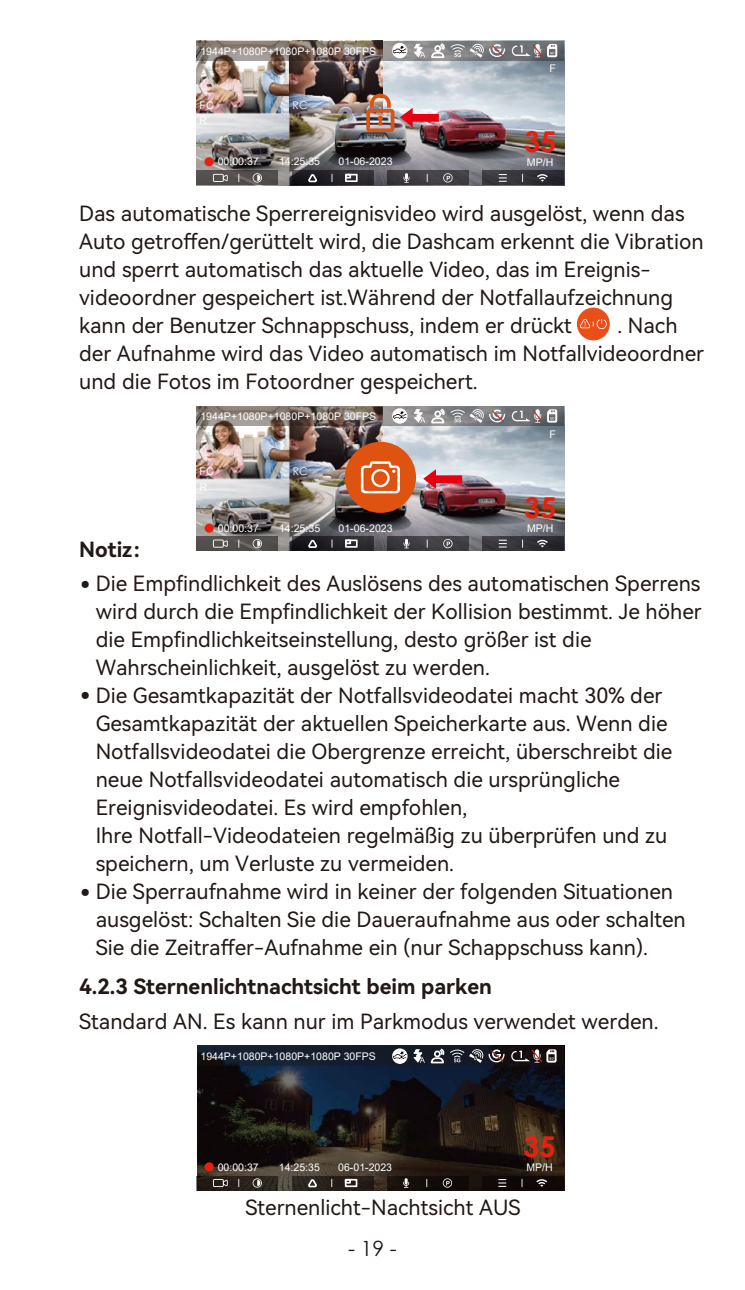
<style>
.page{position:relative;width:745px;height:1290px;background:#fff}
.page>*{position:absolute;margin:0;border:0;box-sizing:border-box;transform-origin:0 0}
.t1{font:700 28.7px "Century Gothic";color:#e72110}
.t2{font:21px/28px "Harmony OS Sans SC";color:#221815}
.t3{font:21px "Harmony OS Sans SC Bold";color:#221815}
.t4{font:21px "Century Gothic";color:#221815}
.t5{font:10.5px/15.4px "Arial";color:#fff}
.t6{font:10.5px "Century Gothic";color:#fff}
.s1{font-family:"Harmony OS Sans SC Black"}
</style>
<div class="page">
<img style="left:196px;top:60px;width:367px;height:125px">
<img style="left:289px;top:60px;width:93px;height:53px">
<div style="left:204px;top:157px;width:9px;height:9px;background:#e72110;border-radius:50%"></div>
<svg style="left:292px;top:171px;width:81px;height:14px"></svg>
<div style="left:345px;top:174px;width:12px;height:8px;border:2px solid #fff"></div>
<svg style="left:345px;top:174px;width:6px;height:4px"></svg>
<svg style="left:306px;top:172px;width:11px;height:11px"></svg>
<svg style="left:196px;top:171px;width:82px;height:14px"></svg>
<svg style="left:252px;top:173px;width:10px;height:10px"></svg>
<svg style="left:257px;top:175px;width:3px;height:6px"></svg>
<div style="left:213px;top:174px;width:10px;height:8px;background:#54504e;border-radius:2px"></div>
<svg style="left:223px;top:175px;width:4px;height:6px"></svg>
<svg style="left:387px;top:171px;width:81px;height:14px"></svg>
<svg style="left:403px;top:173px;width:6px;height:10px"></svg>
<svg style="left:443px;top:173px;width:9px;height:10px"></svg>
<svg style="left:446px;top:176px;width:4px;height:4px"></svg>
<svg style="left:482px;top:171px;width:81px;height:14px"></svg>
<svg style="left:498px;top:174px;width:8px;height:8px"></svg>
<svg style="left:536px;top:173px;width:11px;height:9px"></svg>
<svg style="left:196px;top:41px;width:367px;height:19px;background:#7c726c"></svg>
<svg style="left:392px;top:43px;width:15px;height:15px"></svg>
<svg style="left:414px;top:42px;width:90px;height:17px;background:#9e9d9e"></svg>
<svg style="left:511px;top:44px;width:46px;height:13px"></svg>
<img style="left:366px;top:94px;width:72px;height:38px">
<img style="left:196px;top:426px;width:367px;height:125px">
<div style="left:204px;top:523px;width:9px;height:10px;background:#e72110;border-radius:50%"></div>
<svg style="left:292px;top:536px;width:81px;height:15px"></svg>
<div style="left:345px;top:539px;width:12px;height:9px;border:2px solid #fff"></div>
<svg style="left:345px;top:539px;width:6px;height:5px"></svg>
<svg style="left:306px;top:538px;width:11px;height:11px"></svg>
<svg style="left:196px;top:536px;width:82px;height:15px"></svg>
<svg style="left:252px;top:539px;width:10px;height:9px"></svg>
<svg style="left:257px;top:540px;width:3px;height:7px"></svg>
<svg style="left:213px;top:539px;width:10px;height:9px"></svg>
<svg style="left:223px;top:540px;width:4px;height:7px"></svg>
<svg style="left:387px;top:536px;width:81px;height:15px"></svg>
<svg style="left:403px;top:539px;width:6px;height:9px"></svg>
<svg style="left:443px;top:539px;width:9px;height:9px"></svg>
<svg style="left:446px;top:542px;width:4px;height:4px"></svg>
<svg style="left:482px;top:536px;width:81px;height:15px"></svg>
<svg style="left:498px;top:540px;width:8px;height:7px"></svg>
<svg style="left:536px;top:539px;width:11px;height:8px"></svg>
<div style="left:344px;top:442px;width:72px;height:71px;background:#dd530f;border-radius:50%"></div>
<svg style="left:360px;top:461px;width:39px;height:32px"></svg>
<svg style="left:196px;top:406px;width:367px;height:20px;background:#7b716c"></svg>
<svg style="left:392px;top:408px;width:15px;height:16px"></svg>
<svg style="left:414px;top:406px;width:90px;height:18px;background:#9d9b9d"></svg>
<svg style="left:511px;top:409px;width:46px;height:14px"></svg>
<svg style="left:423px;top:469px;width:39px;height:20px"></svg>
<div style="left:576px;top:308px;width:33px;height:32px;background:#ea4f19;border-radius:50%"></div>
<svg style="left:580px;top:319px;width:27px;height:10px"></svg>
<img style="left:197px;top:1046px;width:367px;height:145px">
<div style="left:204px;top:1162px;width:9px;height:9px;background:#e72110;border-radius:50%"></div>
<svg style="left:291px;top:1176px;width:82px;height:14px"></svg>
<div style="left:344px;top:1179px;width:13px;height:8px;border:2px solid #fff"></div>
<svg style="left:344px;top:1179px;width:6px;height:4px"></svg>
<svg style="left:306px;top:1177px;width:11px;height:11px"></svg>
<svg style="left:196px;top:1176px;width:82px;height:14px"></svg>
<svg style="left:252px;top:1178px;width:10px;height:9px"></svg>
<svg style="left:257px;top:1180px;width:3px;height:6px"></svg>
<div style="left:213px;top:1179px;width:10px;height:8px;background:#241c16;border-radius:2px"></div>
<svg style="left:223px;top:1180px;width:4px;height:6px"></svg>
<div style="left:386px;top:1176px;width:82px;height:14px;background:#140d09"></div>
<svg style="left:403px;top:1178px;width:6px;height:10px"></svg>
<svg style="left:442px;top:1178px;width:10px;height:9px"></svg>
<svg style="left:446px;top:1181px;width:3px;height:4px"></svg>
<div style="left:481px;top:1176px;width:82px;height:14px;background:#100907"></div>
<svg style="left:498px;top:1179px;width:8px;height:8px"></svg>
<svg style="left:536px;top:1179px;width:11px;height:8px"></svg>
<svg style="left:197px;top:1046px;width:366px;height:20px;background:#151b29"></svg>
<svg style="left:413px;top:1046px;width:91px;height:18px;background:#464751"></svg>
<svg style="left:511px;top:1049px;width:45px;height:13px"></svg>
<svg style="left:392px;top:1048px;width:15px;height:16px"></svg>
<p class="t5" style="left:200px;top:43px;width:177px">1944P+1080P+1080P+1080P 30FPS</p>
<p class="t5" style="left:199px;top:97px;width:16px">FC<br>R</p>
<p class="t6" style="left:292px;top:98px;width:16px">RC</p>
<p class="t5" style="left:549px;top:60px;width:8px">F</p>
<h1 class="t1" style="left:523px;top:120px;width:34px">35</h1>
<p class="t5" style="left:217px;top:154px;width:43px">00:00:37</p>
<p class="t5" style="left:279px;top:154px;width:43px">14:25:35</p>
<p class="t5" style="left:338px;top:154px;width:56px">01-06-2023</p>
<p class="t5" style="left:526px;top:154px;width:28px">MP/H</p>
<p class="t2" style="left:79px;top:198px;width:625px">Das automatische Sperrereignisvideo wird ausgelöst, wenn das Auto getroffen/gerüttelt wird, die Dashcam erkennt die Vibration und sperrt automatisch das aktuelle Video, das im Ereignis&shy;videoordner gespeichert ist.Während der Notfallaufzeichnung kann der Benutzer Schnappschuss, indem er drückt</p>
<p class="t2" style="left:79px;top:310px;width:626px;text-indent:538px">. Nach der Aufnahme wird das Video automatisch im Notfallvideoordner und die Fotos im Fotoordner gespeichert.</p>
<p class="t5" style="left:200px;top:409px;width:177px">1944P+1080P+1080P+1080P 30FPS</p>
<p class="t5" style="left:199px;top:464px;width:16px">FC<br>R</p>
<p class="t6" style="left:292px;top:464px;width:16px">RC</p>
<p class="t5" style="left:549px;top:427px;width:8px">F</p>
<h1 class="t1" style="left:523px;top:486px;width:34px">35</h1>
<p class="t3" style="left:79px;top:535px;width:76px">Notiz：</p>
<p class="t5" style="left:218px;top:520px;width:43px">00:00:37</p>
<p class="t5" style="left:279px;top:520px;width:43px">14:25:35</p>
<p class="t5" style="left:338px;top:520px;width:56px">01-06-2023</p>
<p class="t5" style="left:526px;top:521px;width:28px">MP/H</p>
<p class="t2" style="left:96px;top:568px;width:607px;text-indent:-21px"><span class="s1">•</span>Die Empfindlichkeit des Auslösens des automatischen Sperrens wird durch die Empfindlichkeit der Kollision bestimmt. Je höher die Empfindlichkeitseinstellung, desto größer ist die Wahrscheinlichkeit, ausgelöst zu werden.</p>
<p class="t2" style="left:96px;top:680px;width:578px;text-indent:-21px"><span class="s1">•</span>Die Gesamtkapazität der Notfallsvideodatei macht 30% der Gesamtkapazität der aktuellen Speicherkarte aus. Wenn die Notfallsvideodatei die Obergrenze erreicht, überschreibt die neue Notfallsvideodatei automatisch die ursprüngliche Ereignisvideodatei. Es wird empfohlen,<br>Ihre Notfall-Videodateien regelmäßig zu überprüfen und zu speichern, um Verluste zu vermeiden.</p>
<p class="t2" style="left:96px;top:876px;width:591px;text-indent:-21px"><span class="s1">•</span>Die Sperraufnahme wird in keiner der folgenden Situationen ausgelöst: Schalten Sie die Daueraufnahme aus oder schalten<br>Sie die Zeitraffer-Aufnahme ein (nur Schappschuss kann).</p>
<p class="t3" style="left:79px;top:972px;width:414px">4.2.3 Sternenlichtnachtsicht beim parken</p>
<p class="t2" style="left:79px;top:1007px;width:580px">Standard AN. Es kann nur im Parkmodus verwendet werden.</p>
<p class="t5" style="left:200px;top:1048px;width:177px">1944P+1080P+1080P+1080P 30FPS</p>
<h1 class="t1" style="left:523px;top:1125px;width:34px">35</h1>
<p class="t5" style="left:218px;top:1159px;width:42px">00:00:37</p>
<p class="t5" style="left:279px;top:1159px;width:42px">14:25:35</p>
<p class="t5" style="left:338px;top:1159px;width:55px">06-01-2023</p>
<p class="t5" style="left:526px;top:1159px;width:28px">MP/H</p>
<p class="t2" style="left:245px;top:1193px;width:276px">Sternenlicht-Nachtsicht AUS</p>
<p class="t4" style="left:348px;top:1233px;width:50px">- 19 -</p>
</div>
